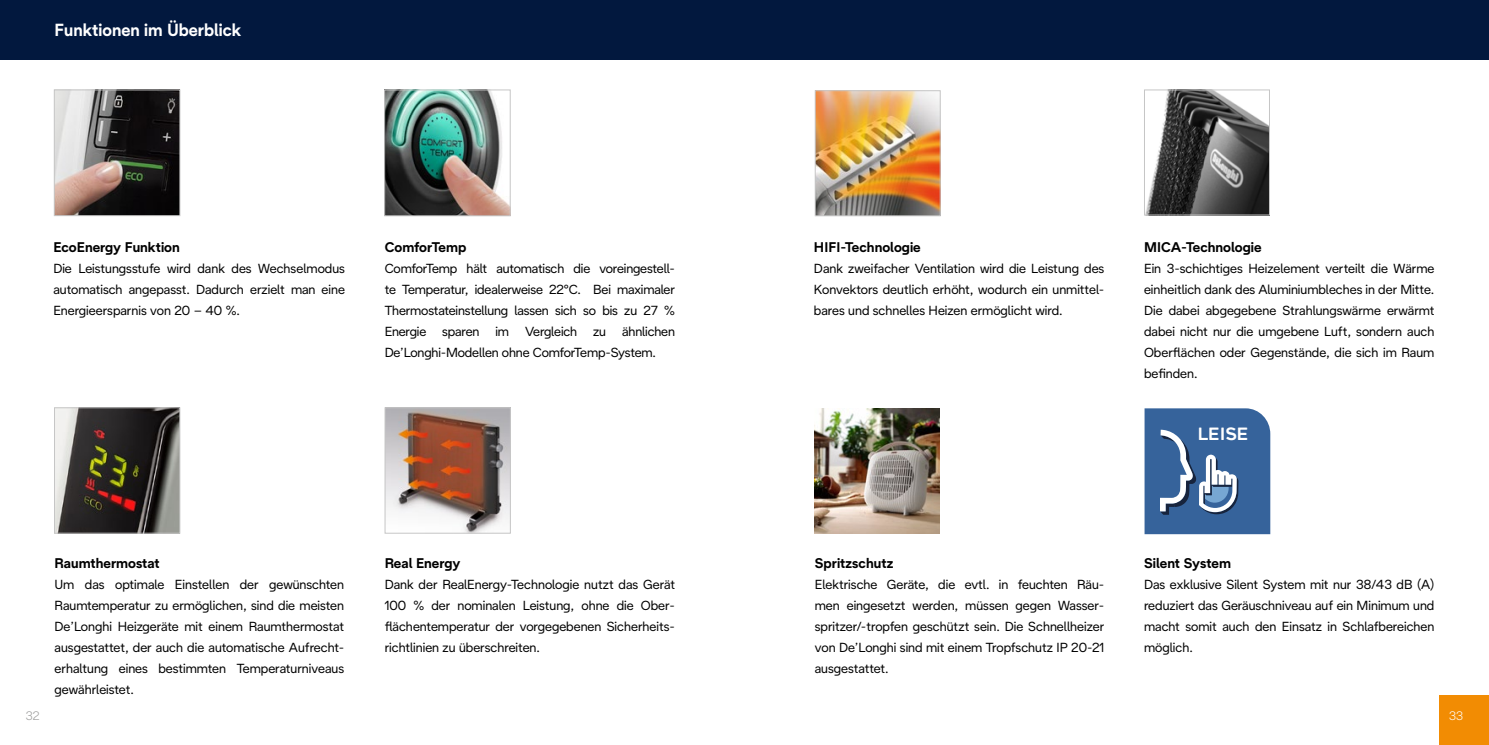
<style>
.page{position:relative;width:1489px;height:745px;background:#fff}
.page>*{position:absolute;margin:0;border:0;box-sizing:border-box;transform-origin:0 0}
.t1{font:700 17.5px "De Longhi Sans";color:#fff}
.t2{font:16.97px "Geometos Rounded";color:#fff}
.t3{font:700 14px "De Longhi Sans";color:#000}
.t4{font:13.12px/21px "De Longhi Sans";color:#000;text-align:justify}
.t5{font:300 12.25px "De Longhi Sans";color:#9d9d9c}
.t6{font:12.25px "Futura Std";color:#fff}
</style>
<div class="page">
<div style="left:0;top:0;width:1488px;height:60px;background:#02183e"></div>
<img style="left:56px;top:91px;width:122px;height:123px">
<div style="left:54px;top:89px;width:126px;height:127px;border:1px solid #c6c6c6"></div>
<img style="left:386px;top:91px;width:122px;height:123px">
<div style="left:384px;top:89px;width:126px;height:127px;border:1px solid #c6c6c6"></div>
<img style="left:1145px;top:91px;width:122px;height:122px">
<div style="left:1143px;top:89px;width:126px;height:126px;border:1px solid #c6c6c6"></div>
<img style="left:56px;top:409px;width:122px;height:122px">
<div style="left:54px;top:407px;width:126px;height:126px;border:1px solid #c6c6c6"></div>
<img style="left:386px;top:409px;width:122px;height:122px">
<div style="left:384px;top:407px;width:126px;height:126px;border:1px solid #c6c6c6"></div>
<img style="left:816px;top:92px;width:122px;height:122px">
<div style="left:814px;top:90px;width:126px;height:126px;border:1px solid #c6c6c6"></div>
<img style="left:814px;top:408px;width:125px;height:125px">
<svg style="left:1144px;top:408px;width:127px;height:127px"></svg>
<div style="left:1439px;top:694px;width:49px;height:50px;background:#f28c03"></div>
<h1 class="t1" style="left:55px;top:19px;width:188px">Funktionen im Überblick</h1>
<p class="t3" style="left:53px;top:239px;width:128px">EcoEnergy Funktion</p>
<p class="t4" style="left:53px;top:258px;width:293px">Die Leistungsstufe wird dank des Wechselmodus automatisch angepasst. Dadurch erzielt man eine Energieersparnis von 20 – 40 %.</p>
<p class="t3" style="left:384px;top:239px;width:83px">ComforTemp</p>
<p class="t4" style="left:384px;top:258px;width:292px">ComforTemp hält automatisch die voreingestell&shy;te Temperatur, idealerweise 22°C. Bei maximaler Thermostateinstellung lassen sich so bis zu 27 % Energie sparen im Vergleich zu ähnlichen De’Longhi-Modellen ohne ComforTemp-System.</p>
<p class="t3" style="left:55px;top:554px;width:107px">Raumthermostat</p>
<p class="t4" style="left:55px;top:573px;width:291px;text-align:left">Um das optimale Einstellen der gewünschten Raumtemperatur zu ermöglichen, sind die meisten De’Longhi Heizgeräte mit einem Raumthermostat ausgestattet, der auch die automatische Aufrecht&shy;erhaltung eines bestimmten Temperaturniveaus gewährleistet.</p>
<p class="t3" style="left:384px;top:554px;width:77px">Real Energy</p>
<p class="t4" style="left:384px;top:573px;width:292px;text-align:left">Dank der RealEnergy-Technologie nutzt das Gerät 100 % der nominalen Leistung, ohne die Ober&shy;flächentemperatur der vorgegebenen Sicherheits&shy;richtlinien zu überschreiten.</p>
<p class="t3" style="left:814px;top:239px;width:108px">HIFI-Technologie</p>
<p class="t4" style="left:814px;top:258px;width:292px">Dank zweifacher Ventilation wird die Leistung des Konvektors deutlich erhöht, wodurch ein unmittel&shy;bares und schnelles Heizen ermöglicht wird.</p>
<p class="t3" style="left:1143px;top:239px;width:119px">MICA-Technologie</p>
<p class="t4" style="left:1143px;top:258px;width:292px">Ein 3-schichtiges Heizelement verteilt die Wärme einheitlich dank des Aluminiumbleches in der Mitte.<br>Die dabei abgegebene Strahlungswärme erwärmt dabei nicht nur die umgebene Luft, sondern auch Oberflächen oder Gegenstände, die sich im Raum befinden.</p>
<p class="t2" style="left:1197px;top:424px;width:52px">LEISE</p>
<p class="t3" style="left:814px;top:554px;width:80px">Spritzschutz</p>
<p class="t4" style="left:814px;top:573px;width:291px;text-align:left">Elektrische Geräte, die evtl. in feuchten Räu&shy;men eingesetzt werden, müssen gegen Wasser&shy;spritzer/-tropfen geschützt sein. Die Schnellheizer von De’Longhi sind mit einem Tropfschutz IP 20-21 ausgestattet.</p>
<p class="t3" style="left:1143px;top:554px;width:88px">Silent System</p>
<p class="t4" style="left:1143px;top:573px;width:292px">Das exklusive Silent System mit nur 38/43 dB (A) reduziert das Geräuschniveau auf ein Minimum und macht somit auch den Einsatz in Schlafbereichen möglich.</p>
<p class="t5" style="left:26px;top:707px;width:15px">32</p>
<p class="t6" style="left:1449px;top:707px;width:17px">33</p>
</div>
